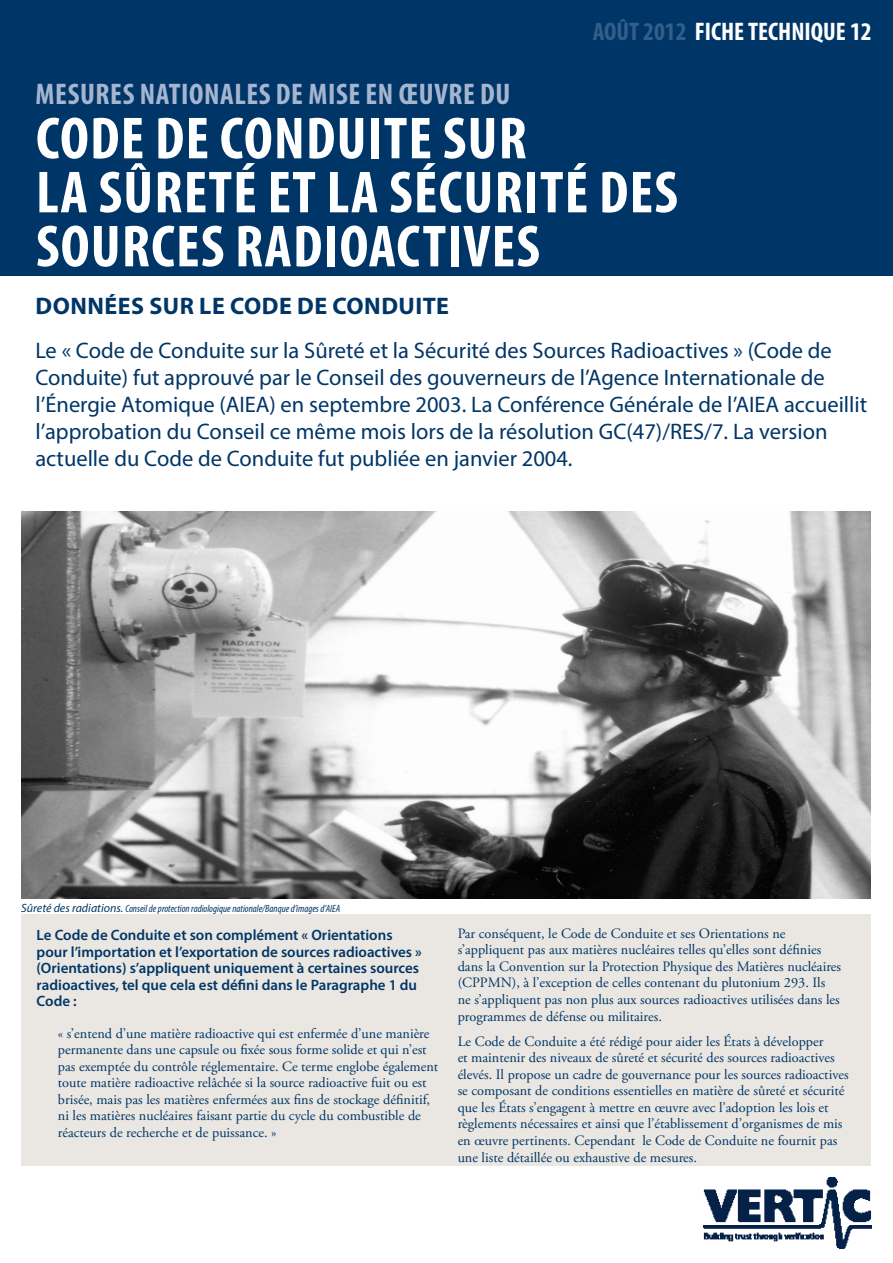
<style>
.page{position:relative;width:893px;height:1263px;background:#fff}
.page>*{position:absolute;margin:0;border:0;box-sizing:border-box;transform-origin:0 0}
.t1{font:700 condensed 59.85px/54px "Myriad Pro";letter-spacing:.02em;color:#fff}
.t2{font:700 condensed 29.85px "Myriad Pro";letter-spacing:.02em;color:#a6b5cf}
.t3{font:700 condensed 25.5px "Myriad Pro";color:#fff}
.t4{font:700 24px "Myriad Pro";letter-spacing:.02em;color:#003667}
.t5{font:22.5px/27px "Myriad Pro";color:#003667}
.t6{font:600 15px/16.5px "Myriad Pro";color:#003667}
.t7{font:14.25px/16.6px "Adobe Garamond Pro";color:#003667}
.t8{font:italic condensed 10.5px "Myriad Pro";color:#003667}
.s1{color:#325e8b}
.s2{font-stretch:normal;font-size:12px}
</style>
<div class="page">
<img style="left:21px;top:512px;width:850px;height:386px">
<div style="left:21px;top:914px;width:850px;height:252px;background:#eae6e1"></div>
<div style="left:0;top:0;width:893px;height:276px;background:#003667"></div>
<img style="left:702px;top:1178px;width:170px;height:70px">
<p class="t3" style="left:593px;top:16px;width:280px"><span class="s1">AOÛT 2012</span> FICHE TECHNIQUE 12</p>
<p class="t2" style="left:36px;top:76px;width:476px">MESURES NATIONALES DE MISE EN ŒUVRE DU</p>
<p class="t1" style="left:36px;top:110px;width:492px">CODE DE CONDUITE SUR</p>
<p class="t1" style="left:36px;top:164px;width:643px">LA SÛRETÉ ET LA SÉCURITÉ DES<br>SOURCES RADIOACTIVES</p>
<p class="t4" style="left:36px;top:290px;width:415px">DONNÉES SUR LE CODE DE CONDUITE</p>
<p class="t5" style="left:35px;top:336px;width:833px">Le « Code de Conduite sur la Sûreté et la Sécurité des Sources Radioactives » (Code de Conduite) fut approuvé par le Conseil des gouverneurs de l’Agence Internationale de l’Énergie Atomique (AIEA) en septembre 2003. La Conférence Générale de l’AIEA accueillit l’approbation du Conseil ce même mois lors de la résolution GC(47)/RES/7. La version actuelle du Code de Conduite fut publiée en janvier 2004.</p>
<p class="t8" style="left:21px;top:902px;width:320px"><span class="s2">Sûreté des radiations.</span> Conseil de protection radiologique nationale/Banque d’images d’AIEA</p>
<p class="t6" style="left:37px;top:926px;width:387px">Le Code de Conduite et son complément « Orientations pour l’importation et l’exportation de sources radioactives » (Orientations) s’appliquent uniquement à certaines sources radioactives, tel que cela est défini dans le Paragraphe 1 du Code :</p>
<p class="t7" style="left:58px;top:1025px;width:382px">« s’entend d’une matière radioactive qui est enfermée d’une manière permanente dans une capsule ou fixée sous forme solide et qui n’est pas exemptée du contrôle réglementaire. Ce terme englobe également toute matière radioactive relâchée si la source radioactive fuit ou est brisée, mais pas les matières enfermées aux fins de stockage définitif, ni les matières nucléaires faisant partie du cycle du combustible de réacteurs de recherche et de puissance. »</p>
<p class="t7" style="left:458px;top:925px;width:385px">Par conséquent, le Code de Conduite et ses Orientations ne s’appliquent pas aux matières nucléaires telles qu’elles sont définies dans la Convention sur la Protection Physique des Matières nucléaires (CPPMN), à l’exception de celles contenant du plutonium 293. Ils ne s’appliquent pas non plus aux sources radioactives utilisées dans les programmes de défense ou militaires.</p>
<p class="t7" style="left:458px;top:1033px;width:392px">Le Code de Conduite a été rédigé pour aider les États à développer<br>et maintenir des niveaux de sûreté et sécurité des sources radioactives élevés. Il propose un cadre de gouvernance pour les sources radioactives se composant de conditions essentielles en matière de sûreté et sécurité que les États s’engagent à mettre en œuvre avec l’adoption les lois et règlements nécessaires et ainsi que l’établissement d’organismes de mis en œuvre pertinents. Cependant le Code de Conduite ne fournit pas une liste détaillée ou exhaustive de mesures.</p>
</div>
